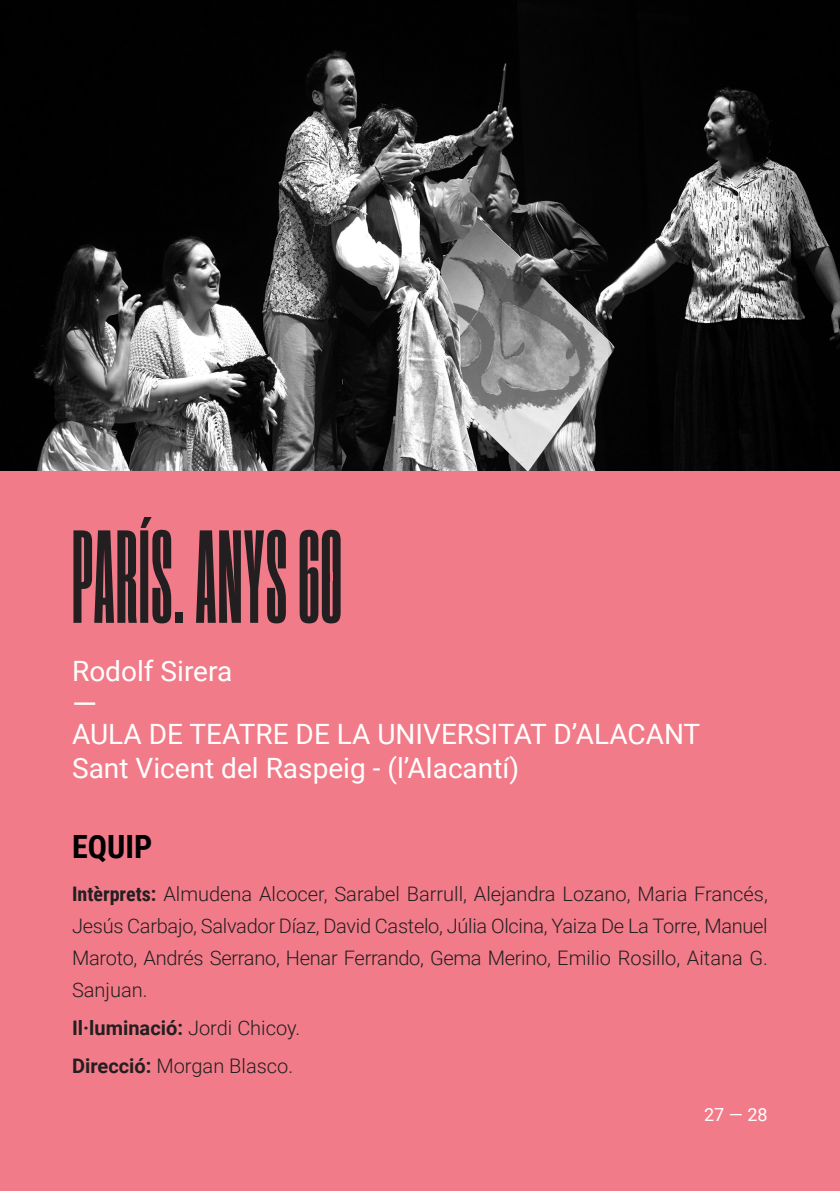
<style>
.page{position:relative;width:840px;height:1191px;background:#fff}
.page>*{position:absolute;margin:0;border:0;box-sizing:border-box;transform-origin:0 0}
.t1{font:700 154px "Ad U Sans";letter-spacing:.01em;color:#231f20}
.t2{font:700 32px "Roboto Condensed";color:#000001}
.t3{font:32px "Roboto";color:#fff}
.t4{font:28px "Roboto";color:#fff}
.t5{font:300 20px/32px "Roboto";color:#231f20;text-align:justify}
.t6{font:700 20px "Roboto";color:#231f20}
.t7{font:18px "Roboto";color:#fff}
.s1{font-family:"Roboto Condensed";font-weight:700}
.s2{font-weight:300}
.s3{font-weight:700}
</style>
<div class="page">
<div style="left:0;top:0;width:839px;height:1191px;background:#f27b89"></div>
<img style="left:0;top:0;width:839px;height:470px">
<svg style="left:330px;top:572px;width:2px;height:9px"></svg>
<p class="t1" style="left:72px;top:512px;width:271px">PARÍS. ANYS 60</p>
<p class="t4" style="left:72px;top:651px;width:162px">Rodolf Sirera</p>
<p class="t3" style="left:72px;top:681px;width:26px">—</p>
<p class="t4" style="left:72px;top:715px;width:629px">AULA DE TEATRE DE LA UNIVERSITAT D’ALACANT</p>
<p class="t4" style="left:72px;top:748px;width:448px">Sant Vicent del Raspeig - (l’Alacantí)</p>
<p class="t2" style="left:72px;top:824px;width:82px">EQUIP</p>
<p class="t5" style="left:72px;top:877px;width:697px"><span class="s1">Intèrprets:</span> Almudena Alcocer, Sarabel Barrull, Alejandra Lozano, Maria Francés, Jesús Carbajo, Salvador Díaz, David Castelo, Júlia Olcina, Yaiza De La Torre, Manuel Maroto, Andrés Serrano, Henar Ferrando, Gema Merino, Emilio Rosillo, Aitana G.<br>Sanjuan.</p>
<p class="t6" style="left:72px;top:1013px;width:230px">Il·luminació: <span class="s2">Jordi Chicoy.</span></p>
<p class="t5" style="left:72px;top:1048px;width:222px"><span class="s3">Direcció:</span> Morgan Blasco.</p>
<p class="t7" style="left:703px;top:1101px;width:65px">27 — 28</p>
</div>
